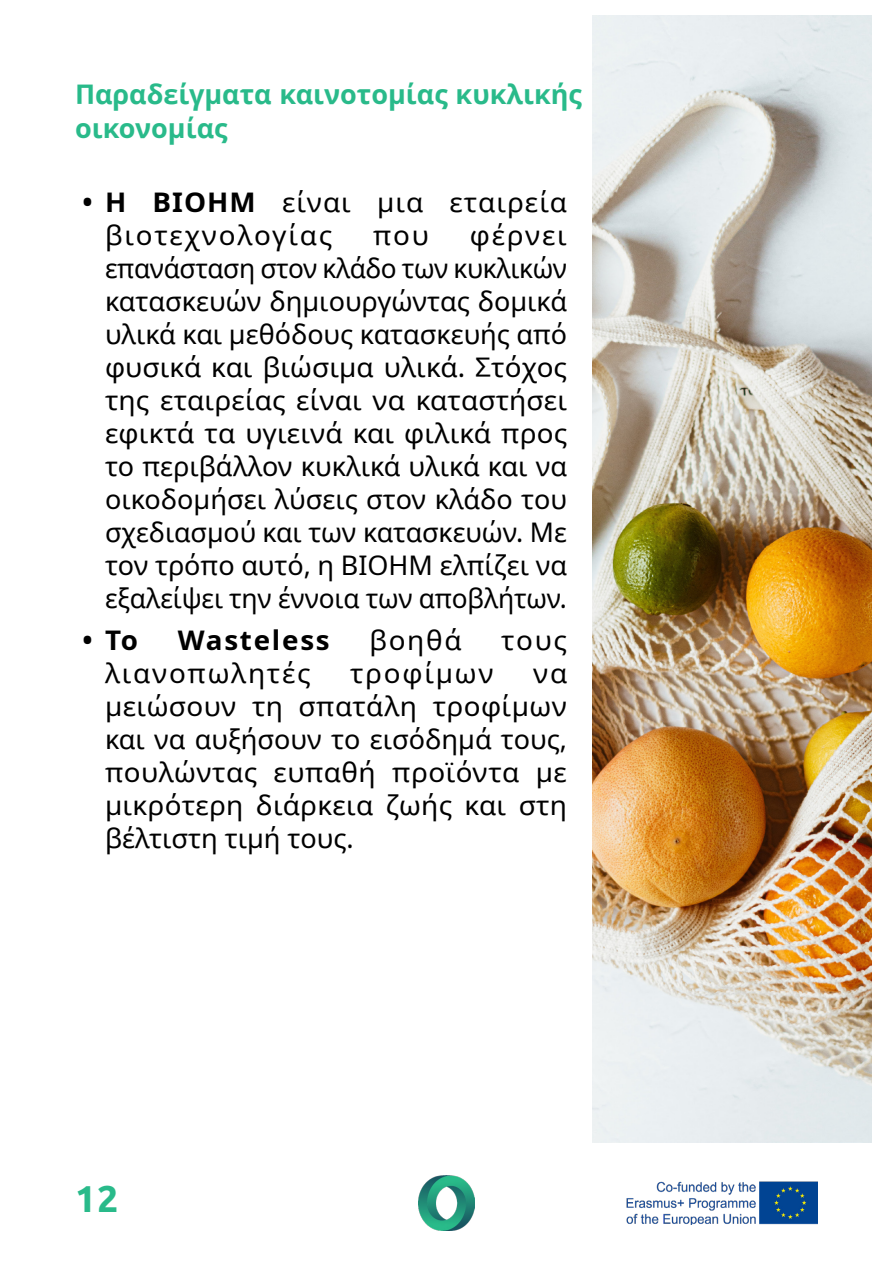
<style>
.page{position:relative;width:893px;height:1263px;background:#fff}
.page>*{position:absolute;margin:0;border:0;box-sizing:border-box;transform-origin:0 0}
.t1{font:700 37.5px "Ubuntu";color:#29ba8a}
.t2{font:27px/33px "Noto Sans";letter-spacing:.01em;color:#000;text-align:justify}
.t3{font:700 27px/34.5px "Noto Sans";color:#29ba8a}
.t4{font:27px/33px "Noto Sans";letter-spacing:.04em;color:#000}
.t5{font:27px "Noto Sans";letter-spacing:.065em;color:#000}
.t6{font:700 27px "Noto Sans";letter-spacing:.065em;color:#000}
.s1{font-weight:700}
</style>
<div class="page">
<img style="left:626px;top:1181px;width:192px;height:43px">
<img style="left:419px;top:1175px;width:55px;height:56px">
<img style="left:593px;top:16px;width:279px;height:1127px">
<p class="t3" style="left:75px;top:77px;width:509px">Παραδείγματα καινοτομίας κυκλικής οικονομίας</p>
<p class="t4" style="left:105px;top:186px;width:464px;text-indent:-22px"><span class="s1">• Η BIOHM</span> είναι μια εταιρεία βιοτεχνολογίας</p>
<p class="t2" style="left:105px;top:219px;width:464px;text-indent:365px">φέρνει επανάσταση στον κλάδο των κυκλικών κατασκευών δημιουργώντας δομικά υλικά και μεθόδους κατασκευής από φυσικά και βιώσιμα υλικά. Στόχος της εταιρείας είναι να καταστήσει εφικτά τα υγιεινά και φιλικά προς το περιβάλλον κυκλικά υλικά και να οικοδομήσει λύσεις στον κλάδο του σχεδιασμού και των κατασκευών. Με τον τρόπο αυτό, η BIOHM ελπίζει να εξαλείψει την έννοια των αποβλήτων.</p>
<p class="t6" style="left:82px;top:621px;width:57px">• Το</p>
<p class="t6" style="left:178px;top:621px;width:154px">Wasteless</p>
<p class="t2" style="left:369px;top:624px;width:94px">βοηθά</p>
<p class="t2" style="left:501px;top:624px;width:67px">τους</p>
<p class="t5" style="left:105px;top:654px;width:207px">λιανοπωλητές</p>
<p class="t5" style="left:350px;top:654px;width:145px">τροφίμων</p>
<p class="t2" style="left:373px;top:219px;width:57px">που</p>
<p class="t2" style="left:105px;top:657px;width:464px;text-indent:428px">να μειώσουν τη σπατάλη τροφίμων και να αυξήσουν το εισόδημά τους, πουλώντας ευπαθή προϊόντα με μικρότερη διάρκεια ζωής και στη βέλτιστη τιμή τους.</p>
<h1 class="t1" style="left:75px;top:1175px;width:45px">12</h1>
</div>
